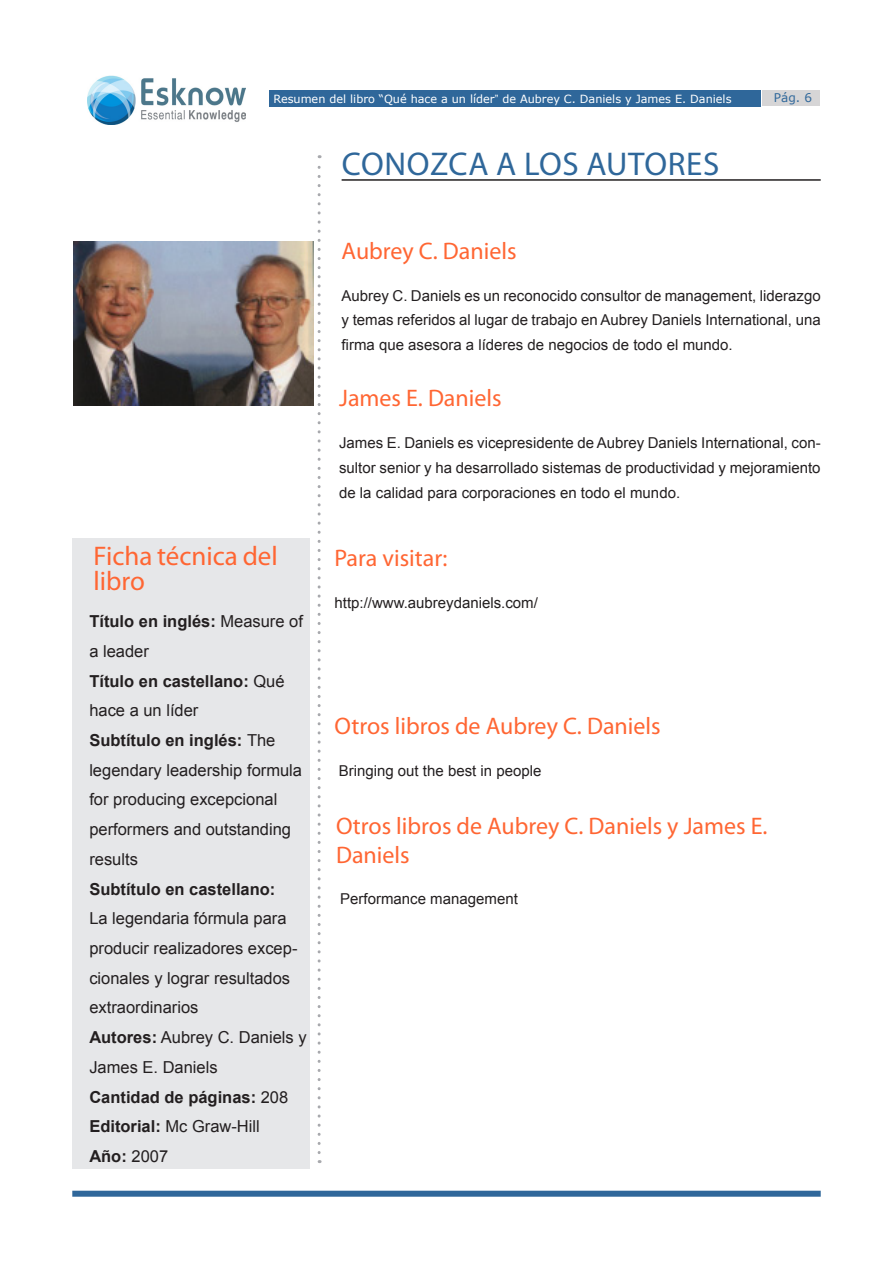
<style>
.page{position:relative;width:893px;height:1263px;background:#fff}
.page>*{position:absolute;margin:0;border:0;box-sizing:border-box;transform-origin:0 0}
.t1{font:700 condensed 33px "Swiss 721 BT";letter-spacing:.02em;color:#2f679a}
.t2{font:700 condensed 27px/24.8px "Swiss 721 BT";color:#f63}
.t3{font:700 condensed 24px/28.8px "Swiss 721 BT";color:#f63}
.t4{font:16.5px/29.7px "Arial";color:#231f20}
.t5{font:700 16.5px "Arial";color:#231f20}
.t6{font:15px/24.8px "Arial";color:#231f20;text-align:justify}
.t7{font:12px "Verdana";color:#2f679a}
.t8{font:11.25px "Verdana";color:#fff}
.s1{font-family:"Arial"}
.s2{font-weight:700}
</style>
<div class="page">
<div style="left:269px;top:90px;width:491px;height:17px;background:#2f679a"></div>
<div style="left:763px;top:91px;width:57px;height:15px;background:#d6d5d6"></div>
<div style="left:72px;top:1191px;width:749px;height:6px;background:#2f679a"></div>
<img style="left:87px;top:75px;width:159px;height:49px">
<img style="left:73px;top:242px;width:241px;height:164px">
<svg style="left:318px;top:155px;width:3px;height:997px"></svg>
<hr style="left:342px;top:179px;width:479px;height:2px;background:#231f20">
<div style="left:72px;top:538px;width:238px;height:631px;background:#e6e7e9"></div>
<p class="t8" style="left:273px;top:91px;width:460px">Resumen del libro “Qué hace a un líder<span class="s1">”</span> de Aubrey C. Daniels y James E. Daniels</p>
<p class="t7" style="left:774px;top:90px;width:40px">Pág. 6</p>
<h1 class="t1" style="left:342px;top:143px;width:379px">CONOZCA A LOS AUTORES</h1>
<h3 class="t3" style="left:342px;top:236px;width:176px">Aubrey C. Daniels</h3>
<p class="t6" style="left:342px;top:283px;width:481px">Aubrey C. Daniels es un reconocido consultor de management, liderazgo y temas referidos al lugar de trabajo en Aubrey Daniels International, una firma que asesora a líderes de negocios de todo el mundo.</p>
<h2 class="t2" style="left:94px;top:544px;width:186px">Ficha técnica del libro</h2>
<p class="t4" style="left:89px;top:607px;width:215px"><span class="s2">Título en inglés:</span> Measure of a leader<br><span class="s2">Título en castellano:</span> Qué hace a un líder<br><span class="s2">Subtítulo en inglés:</span> The legendary leadership formula for producing excepcional performers and outstanding results</p>
<p class="t5" style="left:89px;top:878px;width:188px">Subtítulo en castellano:</p>
<p class="t4" style="left:89px;top:904px;width:219px">La legendaria fórmula para producir realizadores excep&shy;cionales y lograr resultados extraordinarios<br><span class="s2">Autores:</span> Aubrey C. Daniels y<br>James E. Daniels<br><span class="s2">Cantidad de páginas:</span> 208<br><span class="s2">Editorial:</span> Mc Graw-Hill<br><span class="s2">Año:</span> 2007</p>
<h3 class="t3" style="left:339px;top:384px;width:164px">James E. Daniels</h3>
<p class="t6" style="left:339px;top:431px;width:483px">James E. Daniels es vicepresidente de Aubrey Daniels International, con&shy;sultor senior y ha desarrollado sistemas de productividad y mejoramiento de la calidad para corporaciones en todo el mundo.</p>
<h3 class="t3" style="left:334px;top:543px;width:114px">Para visitar:</h3>
<p class="t6" style="left:334px;top:590px;width:205px">http://www.aubreydaniels.com/</p>
<h3 class="t3" style="left:334px;top:711px;width:328px">Otros libros de Aubrey C. Daniels</h3>
<p class="t6" style="left:339px;top:758px;width:204px">Bringing out the best in people</p>
<h3 class="t3" style="left:336px;top:811px;width:433px">Otros libros de Aubrey C. Daniels y James E.<br>Daniels</h3>
<p class="t6" style="left:340px;top:887px;width:179px">Performance management</p>
</div>
